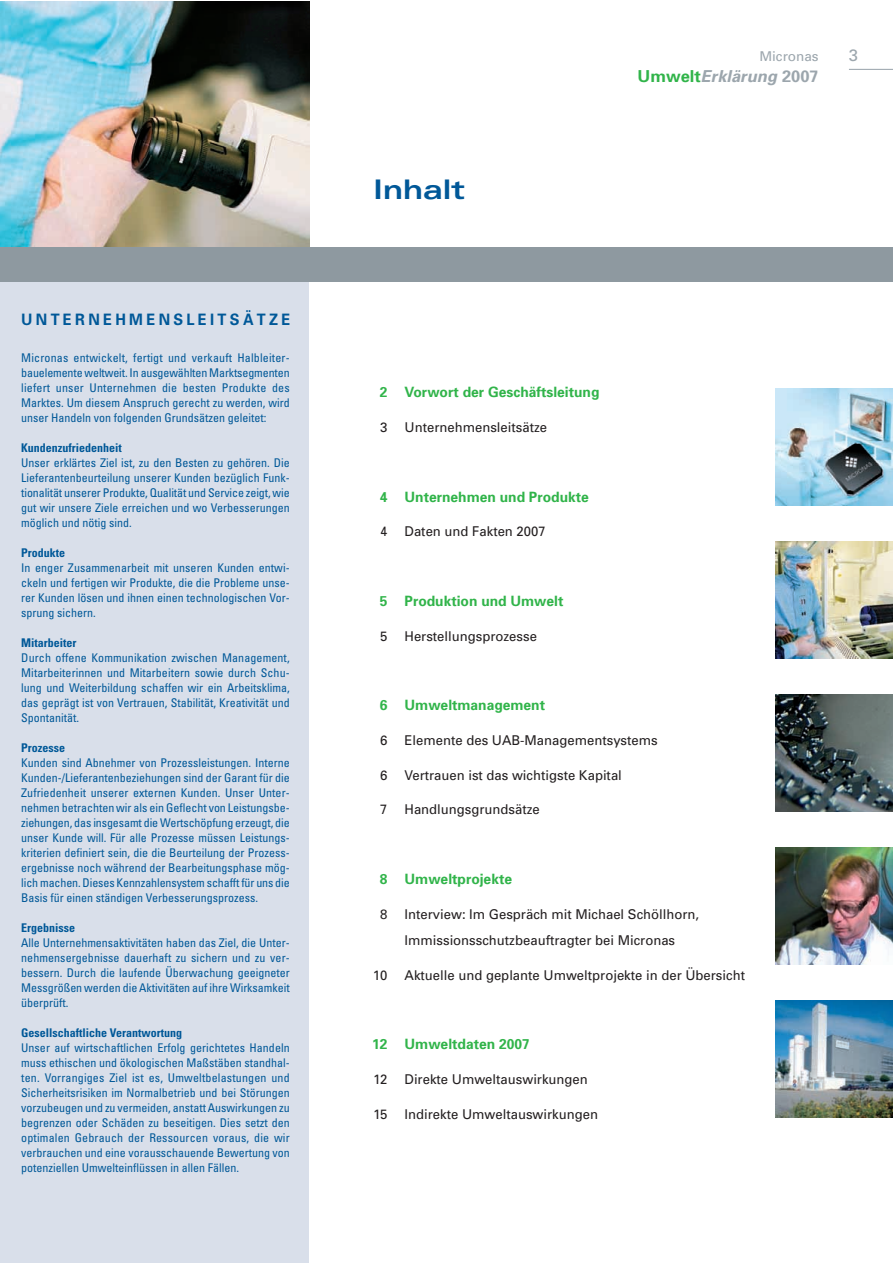
<style>
.page{position:relative;width:893px;height:1263px;background:#fff}
.page>*{position:absolute;margin:0;border:0;box-sizing:border-box;transform-origin:0 0}
.t1{font:700 expanded 27px "Univers";color:#005898}
.t2{font:italic 700 16.5px "Univers";color:#9ca6ad}
.t3{font:16.5px "Univers";color:#9ca6ad}
.t4{font:700 15.75px "Univers";letter-spacing:.225em;color:#005898;scale:.93 1}
.t5{font:700 14.25px "Univers";color:#31b44a}
.t6{font:13.5px/26.2px "Univers";color:#231f20}
.t7{font:13.5px "Univers";color:#9ca6ad}
.t8{font:condensed 12px/15px "Univers";color:#005898;text-align:justify}
.t9{font:700 condensed 12px "Univers";color:#005898}
.s1{font-style:normal;color:#31b44a}
.s2{font-style:normal}
</style>
<div class="page">
<img style="left:0;top:1px;width:309px;height:247px">
<div style="left:0;top:261px;width:309px;height:1002px;background:#d9dfea"></div>
<div style="left:0;top:248px;width:892px;height:34px;background:#8e99a0"></div>
<hr style="left:849px;top:69px;width:43px;height:1px;background:#9ca6ad">
<img style="left:776px;top:388px;width:116px;height:117px">
<img style="left:776px;top:541px;width:116px;height:117px">
<img style="left:776px;top:695px;width:116px;height:116px">
<img style="left:776px;top:848px;width:116px;height:117px">
<img style="left:776px;top:1000px;width:116px;height:117px">
<h3 class="t4" style="left:21px;top:314px;width:291px">UNTERNEHMENSLEITSÄTZE</h3>
<p class="t8" style="left:21px;top:351px;width:270px">Micronas entwickelt, fertigt und verkauft Halbleiter&shy;bauelemente weltweit. In ausgewählten Marktsegmenten liefert unser Unternehmen die besten Produkte des Marktes. Um diesem Anspruch gerecht zu werden, wird unser Handeln von folgenden Grundsätzen geleitet:</p>
<p class="t9" style="left:21px;top:443px;width:102px">Kundenzufriedenheit</p>
<p class="t8" style="left:21px;top:456px;width:270px">Unser erklärtes Ziel ist, zu den Besten zu gehören. Die Lieferantenbeurteilung unserer Kunden bezüglich Funk&shy;tionalität unserer Produkte, Qualität und Service zeigt, wie gut wir unsere Ziele erreichen und wo Verbesserungen möglich und nötig sind.</p>
<p class="t9" style="left:21px;top:548px;width:46px">Produkte</p>
<p class="t8" style="left:21px;top:561px;width:270px">In enger Zusammenarbeit mit unseren Kunden entwi&shy;ckeln und fertigen wir Produkte, die die Probleme unse&shy;rer Kunden lösen und ihnen einen technologischen Vor&shy;sprung sichern.</p>
<p class="t9" style="left:21px;top:638px;width:57px">Mitarbeiter</p>
<p class="t8" style="left:21px;top:651px;width:270px">Durch offene Kommunikation zwischen Management, Mitarbeiterinnen und Mitarbeitern sowie durch Schu&shy;lung und Weiterbildung schaffen wir ein Arbeitsklima, das geprägt ist von Vertrauen, Stabilität, Kreativität und Spontanität.</p>
<p class="t9" style="left:21px;top:743px;width:45px">Prozesse</p>
<p class="t8" style="left:21px;top:756px;width:270px">Kunden sind Abnehmer von Prozessleistungen. Interne Kunden-/Lieferantenbeziehungen sind der Garant für die Zufriedenheit unserer externen Kunden. Unser Unter&shy;nehmen betrachten wir als ein Geflecht von Leistungsbe&shy;ziehungen, das insgesamt die Wertschöpfung erzeugt, die unser Kunde will. Für alle Prozesse müssen Leistungs&shy;kriterien definiert sein, die die Beurteilung der Prozess&shy;ergebnisse noch während der Bearbeitungsphase mög&shy;lich machen. Dieses Kennzahlensystem schafft für uns die Basis für einen ständigen Verbesserungsprozess.</p>
<p class="t9" style="left:21px;top:923px;width:55px">Ergebnisse</p>
<p class="t8" style="left:21px;top:936px;width:270px">Alle Unternehmensaktivitäten haben das Ziel, die Unter&shy;nehmensergebnisse dauerhaft zu sichern und zu ver&shy;bessern. Durch die laufende Überwachung geeigneter Messgrößen werden die Aktivitäten auf ihre Wirksamkeit überprüft.</p>
<p class="t9" style="left:21px;top:1028px;width:162px">Gesellschaftliche Verantwortung</p>
<p class="t8" style="left:21px;top:1041px;width:270px">Unser auf wirtschaftlichen Erfolg gerichtetes Handeln muss ethischen und ökologischen Maßstäben standhal&shy;ten. Vorrangiges Ziel ist es, Umweltbelastungen und Sicherheitsrisiken im Normalbetrieb und bei Störungen vorzubeugen und zu vermeiden, anstatt Auswirkungen zu begrenzen oder Schäden zu beseitigen. Dies setzt den optimalen Gebrauch der Ressourcen voraus, die wir verbrauchen und eine vorausschauende Bewertung von potenziellen Umwelteinflüssen in allen Fällen.</p>
<h1 class="t1" style="left:373px;top:180px;width:93px">Inhalt</h1>
<p class="t7" style="left:759px;top:52px;width:61px">Micronas</p>
<h2 class="t2" style="left:638px;top:70px;width:183px"><span class="s1">Umwelt</span>Erklärung <span class="s2">2007</span></h2>
<h2 class="t3" style="left:849px;top:49px;width:11px">3</h2>
<p class="t5" style="left:380px;top:387px;width:221px">2 Vorwort der Geschäftsleitung</p>
<p class="t6" style="left:380px;top:415px;width:9px">3</p>
<p class="t6" style="left:405px;top:415px;width:144px">Unternehmensleitsätze</p>
<p class="t5" style="left:380px;top:491px;width:210px">4 Unternehmen und Produkte</p>
<p class="t6" style="left:380px;top:520px;width:9px">4</p>
<p class="t6" style="left:405px;top:520px;width:143px">Daten und Fakten 2007</p>
<p class="t5" style="left:380px;top:596px;width:185px">5 Produktion und Umwelt</p>
<p class="t6" style="left:380px;top:624px;width:9px">5</p>
<p class="t6" style="left:405px;top:624px;width:134px">Herstellungsprozesse</p>
<p class="t5" style="left:380px;top:700px;width:167px">6 Umweltmanagement</p>
<p class="t6" style="left:380px;top:728px;width:9px">6</p>
<p class="t6" style="left:405px;top:728px;width:255px">Elemente des UAB-Managementsystems</p>
<p class="t6" style="left:380px;top:763px;width:9px">6</p>
<p class="t6" style="left:405px;top:763px;width:219px">Vertrauen ist das wichtigste Kapital</p>
<p class="t6" style="left:380px;top:798px;width:9px">7</p>
<p class="t6" style="left:405px;top:798px;width:137px">Handlungsgrundsätze</p>
<p class="t5" style="left:380px;top:874px;width:134px">8 Umweltprojekte</p>
<p class="t6" style="left:380px;top:902px;width:9px">8</p>
<p class="t6" style="left:405px;top:902px;width:296px">Interview: Im Gespräch mit Michael Schöllhorn,<br>Immissionsschutzbeauftragter bei Micronas</p>
<p class="t6" style="left:373px;top:963px;width:16px">10</p>
<p class="t6" style="left:405px;top:963px;width:342px">Aktuelle und geplante Umweltprojekte in der Übersicht</p>
<p class="t5" style="left:372px;top:1039px;width:159px">12 Umweltdaten 2007</p>
<p class="t6" style="left:373px;top:1067px;width:16px">12</p>
<p class="t6" style="left:405px;top:1067px;width:185px">Direkte Umweltauswirkungen</p>
<p class="t6" style="left:373px;top:1102px;width:16px">15</p>
<p class="t6" style="left:405px;top:1102px;width:195px">Indirekte Umweltauswirkungen</p>
</div>
